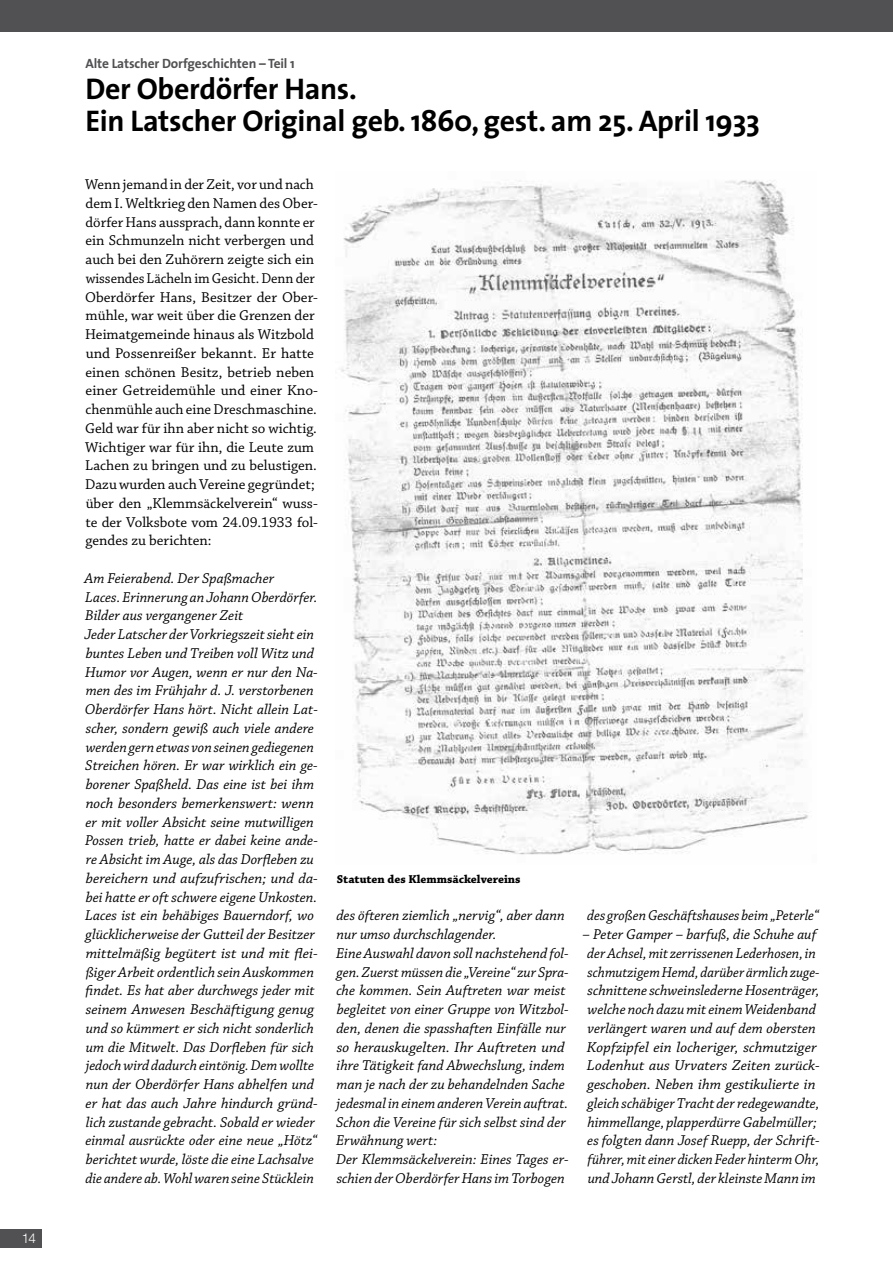
<style>
.page{position:relative;width:893px;height:1263px;background:#fff}
.page>*{position:absolute;margin:0;border:0;box-sizing:border-box;transform-origin:0 0}
.t1{font:700 30px/31.5px "The Sans";letter-spacing:-.01em;color:#000}
.t2{font:italic 15px/18.8px "Chaparral Pro";color:#000}
.t3{font:15px/18.8px "Chaparral Pro";color:#000}
.t4{font:italic 15px "Chaparral Pro";color:#000;scale:.96 1}
.t5{font:700 13.5px "The Sans";letter-spacing:-.01em;color:#515153}
.t6{font:300 13.5px "Helvetica Neue LT Pro";color:#fff}
.t7{font:700 12px "Chaparral Pro";color:#000}
</style>
<div class="page">
<div style="left:0;top:1229px;width:42px;height:19px;background:#515153"></div>
<div style="left:0;top:0;width:893px;height:31px;background:#515153"></div>
<img style="left:340px;top:180px;width:468px;height:675px">
<p class="t6" style="left:22px;top:1229px;width:16px">14</p>
<p class="t5" style="left:85px;top:52px;width:211px">Alte Latscher Dorfgeschichten – Teil 1</p>
<h1 class="t1" style="left:85px;top:73px;width:676px">Der Oberdörfer Hans.<br>Ein Latscher Original geb. 1860, gest. am 25. April 1933</h1>
<p class="t3" style="left:85px;top:176px;width:234px">Wenn jemand in der Zeit, vor und nach dem I. Weltkrieg den Namen des Ober&shy;dörfer Hans aussprach, dann konnte er ein Schmunzeln nicht verbergen und auch bei den Zuhörern zeigte sich ein wissendes Lächeln im Gesicht. Denn der Oberdörfer Hans, Besitzer der Ober&shy;mühle, war weit über die Grenzen der Heimatgemeinde hinaus als Witzbold und Possenreißer bekannt. Er hatte einen schönen Besitz, betrieb neben einer Getreidemühle und einer Kno&shy;chenmühle auch eine Dreschmaschine.<br>Geld war für ihn aber nicht so wichtig.<br>Wichtiger war für ihn, die Leute zum Lachen zu bringen und zu belustigen.<br>Dazu wurden auch Vereine gegründet; über den „Klemmsäckelverein“ wuss&shy;te der Volksbote vom 24.09.1933 fol&shy;gendes zu berichten:</p>
<p class="t2" style="left:84px;top:569px;width:235px">Am Feierabend. Der Spaßmacher<br>Laces. Erinnerung an Johann Oberdörfer.<br>Bilder aus vergangener Zeit<br>Jeder Latscher der Vorkriegszeit sieht ein buntes Leben und Treiben voll Witz und Humor vor Augen, wenn er nur den Na&shy;men des im Frühjahr d. J. verstorbenen Oberdörfer Hans hört. Nicht allein Lat&shy;scher, sondern gewiß auch viele andere werden gern etwas von seinen gediegenen Streichen hören. Er war wirklich ein ge&shy;borener Spaßheld. Das eine ist bei ihm noch besonders bemerkenswert: wenn er mit voller Absicht seine mutwilligen Possen trieb, hatte er dabei keine ande&shy;re Absicht im Auge, als das Dorfleben zu bereichern und aufzufrischen; und da&shy;bei hatte er oft schwere eigene Unkosten.<br>Laces ist ein behäbiges Bauerndorf, wo glücklicherweise der Gutteil der Besitzer mittelmäßig begütert ist und mit flei&shy;ßiger Arbeit ordentlich sein Auskommen findet. Es hat aber durchwegs jeder mit seinem Anwesen Beschäftigung genug und so kümmert er sich nicht sonderlich um die Mitwelt. Das Dorfleben für sich jedoch wird dadurch eintönig. Dem wollte nun der Oberdörfer Hans abhelfen und er hat das auch Jahre hindurch gründ&shy;lich zustande gebracht. Sobald er wieder einmal ausrückte oder eine neue „Hötz“ berichtet wurde, löste die eine Lachsalve die andere ab. Wohl waren seine Stücklein</p>
<p class="t7" style="left:337px;top:872px;width:185px">Statuten des Klemmsäckelvereins</p>
<p class="t2" style="left:336px;top:907px;width:234px">des öfteren ziemlich „nervig“, aber dann nur umso durchschlagender.<br>Eine Auswahl davon soll nachstehend fol&shy;gen. Zuerst müssen die „Vereine“ zur Spra&shy;che kommen. Sein Auftreten war meist begleitet von einer Gruppe von Witzbol&shy;den, denen die spasshaften Einfälle nur so herauskugelten. Ihr Auftreten und ihre Tätigkeit fand Abwechslung, indem man je nach der zu behandelnden Sache jedesmal in einem anderen Verein auftrat.<br>Schon die Vereine für sich selbst sind der Erwähnung wert:<br>Der Klemmsäckelverein: Eines Tages er&shy;schien der Oberdörfer Hans im Torbogen</p>
<p class="t4" style="left:587px;top:907px;width:243px">des großen Geschäftshauses beim „Peterle“</p>
<p class="t2" style="left:582px;top:926px;width:239px">– Peter Gamper – barfuß, die Schuhe auf der Achsel, mit zerrissenen Lederhosen, in schmutzigem Hemd, darüber ärmlich zuge&shy;schnittene schweinslederne Hosenträger, welche noch dazu mit einem Weidenband verlängert waren und auf dem obersten Kopfzipfel ein locheriger, schmutziger Lodenhut aus Urvaters Zeiten zurück&shy;geschoben. Neben ihm gestikulierte in gleich schäbiger Tracht der redegewandte, himmellange, plapperdürre Gabelmüller; es folgten dann Josef Ruepp, der Schrift&shy;führer, mit einer dicken Feder hinterm Ohr, und Johann Gerstl, der kleinste Mann im</p>
</div>
